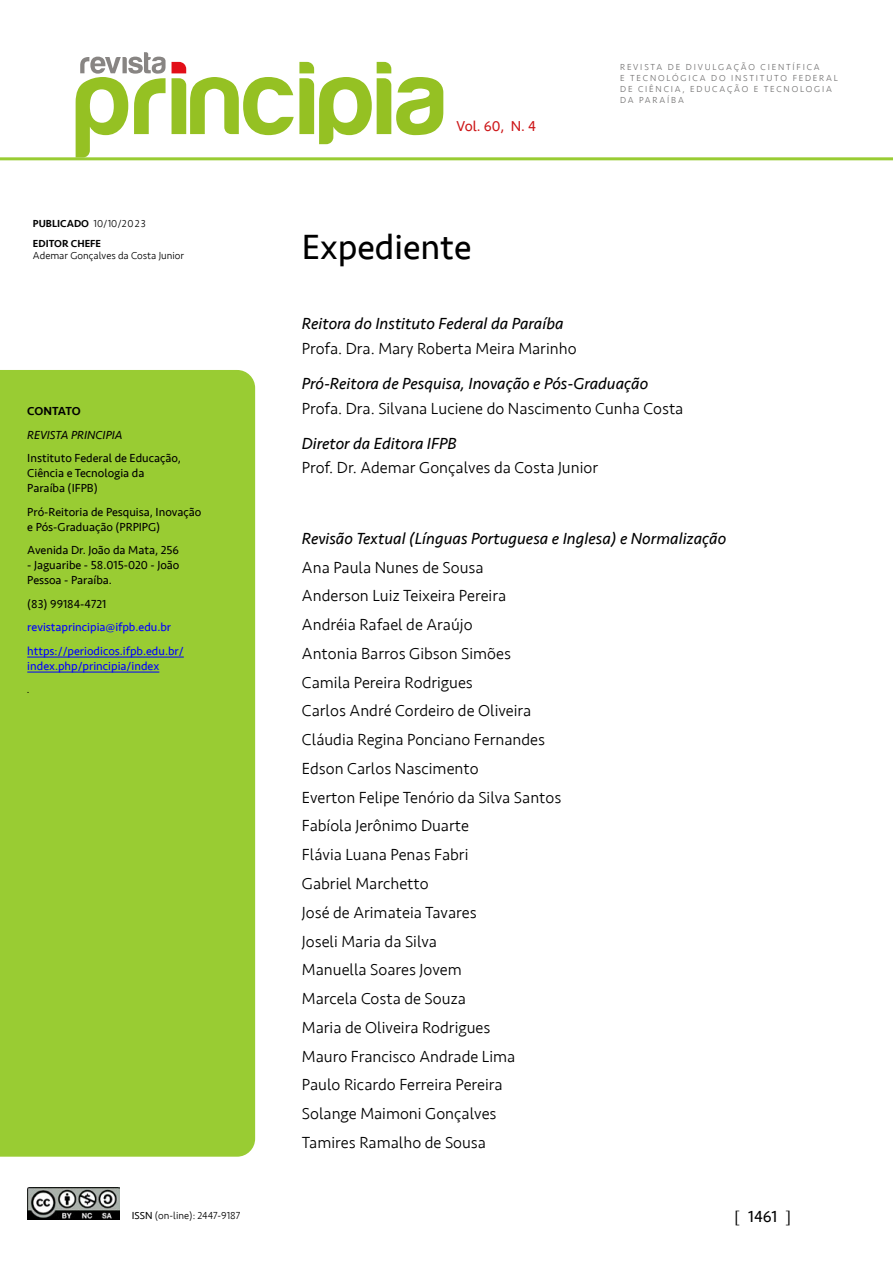
<style>
.page{position:relative;width:893px;height:1263px;background:#fff}
.page>*{position:absolute;margin:0;border:0;box-sizing:border-box;transform-origin:0 0}
.t1{font:36px "Seravek";color:#000}
.t2{font:300 16.5px/28.8px "Seravek";color:#000}
.t3{font:italic 16.5px "Seravek";color:#000}
.t4{font:16.5px "Seravek";color:#000}
.t5{font:14.7px "Seravek";color:#cd1719}
.t6{font:12px/15px "Seravek";color:#000}
.t7{font:12px/23.5px "Seravek";color:#00f}
.t8{font:italic 12px "Seravek";color:#000}
.t9{font:500 12px "Seravek";letter-spacing:-.015em;color:#000}
.t10{font:italic 300 12px "Seravek";color:#000}
.t11{font:300 10.5px "Seravek";color:#000}
.t12{font:500 10.5px/20.2px "Seravek";color:#000}
.t13{font:300 9px/10.8px "Seravek";letter-spacing:.2em;color:#706f6f}
.s1{font-weight:300}
.s2{font-weight:400}
.s3{font-family:"Times New Roman"}
</style>
<div class="page">
<div style="left:0;top:370px;width:255px;height:787px;background:#9c3"></div>
<svg style="left:172px;top:62px;width:271px;height:82px"></svg>
<svg style="left:76px;top:52px;width:90px;height:105px"></svg>
<img style="left:28px;top:1187px;width:91px;height:32px">
<hr style="left:27px;top:657px;width:157px;height:1px;background:#00f">
<hr style="left:27px;top:672px;width:132px;height:1px;background:#00f">
<hr style="left:0;top:157px;width:893px;height:3px;background:#9c3">
<p class="t12" style="left:33px;top:213px;width:114px">PUBLICADO <span class="s1">10/10/2023<br></span>EDITOR CHEFE</p>
<p class="t11" style="left:33px;top:250px;width:153px">Ademar Gonçalves da Costa Junior</p>
<p class="t9" style="left:27px;top:404px;width:55px">CONTATO</p>
<p class="t8" style="left:27px;top:425px;width:97px">REVISTA PRINCIPIA</p>
<p class="t6" style="left:27px;top:451px;width:155px">Instituto Federal de Educação,<br>Ciência e Tecnologia da<br>Paraíba (IFPB)</p>
<p class="t6" style="left:27px;top:504px;width:176px">Pró-Reitoria de Pesquisa, Inovação e Pós-Graduação (PRPIPG)</p>
<p class="t6" style="left:27px;top:543px;width:153px">Avenida Dr. João da Mata, 256</p>
<p class="t6" style="left:27px;top:558px;width:154px">- Jaguaribe - 58.015-020 - João<br>Pessoa - Paraíba.</p>
<p class="t6" style="left:27px;top:596px;width:81px">(83) 99184-4721</p>
<p class="t7" style="left:27px;top:615px;width:158px">revistaprincipia@ifpb.edu.br https://periodicos.ifpb.edu.br/</p>
<p class="t7" style="left:27px;top:654px;width:134px">index.php/principia/index</p>
<p class="t10" style="left:27px;top:682px;width:4px">.</p>
<p class="t5" style="left:456px;top:115px;width:81px">Vol. 60, N. 4</p>
<h1 class="t1" style="left:302px;top:219px;width:171px">Expediente</h1>
<p class="t13" style="left:620px;top:62px;width:219px">REVISTA DE DIVULGAÇÃO CIENTÍFICA<br>E TECNOLÓGICA DO INSTITUTO FEDERAL<br>DE CIÊNCIA, EDUCAÇÃO E TECNOLOGIA<br>DA PARAÍBA</p>
<p class="t3" style="left:302px;top:311px;width:263px">Reitora do Instituto Federal da Paraíba</p>
<p class="t2" style="left:302px;top:334px;width:276px">Profa. Dra. Mary Roberta Meira Marinho</p>
<p class="t3" style="left:302px;top:370px;width:348px">Pró-Reitora de Pesquisa, Inovação e Pós-Graduação</p>
<p class="t2" style="left:302px;top:394px;width:383px">Profa. Dra. Silvana Luciene do Nascimento Cunha Costa</p>
<p class="t3" style="left:302px;top:430px;width:156px">Diretor da Editora IFPB</p>
<p class="t2" style="left:302px;top:454px;width:298px">Prof. Dr. Ademar Gonçalves da Costa Junior</p>
<p class="t3" style="left:302px;top:525px;width:426px">Revisão Textual (Línguas Portuguesa e Inglesa) e Normalização</p>
<p class="t2" style="left:302px;top:553px;width:261px">Ana Paula Nunes de Sousa<br>Anderson Luiz Teixeira Pereira<br>Andréia Rafael de Araújo<br>Antonia Barros Gibson Simões<br>Camila Pereira Rodrigues<br>Carlos André Cordeiro de Oliveira<br>Cláudia Regina Ponciano Fernandes<br>Edson Carlos Nascimento<br>Everton Felipe Tenório da Silva Santos<br>Fabíola Jerônimo Duarte<br>Flávia Luana Penas Fabri<br>Gabriel Marchetto<br>José de Arimateia Tavares<br>Joseli Maria da Silva<br>Manuella Soares Jovem<br>Marcela Costa de Souza<br>Maria de Oliveira Rodrigues<br>Mauro Francisco Andrade Lima<br>Paulo Ricardo Ferreira Pereira<br>Solange Maimoni Gonçalves<br>Tamires Ramalho de Sousa</p>
<p class="t11" style="left:132px;top:1210px;width:110px"><span class="s2">ISSN</span> (on-line): 2447-9187</p>
<p class="t4" style="left:734px;top:1204px;width:58px"><span class="s3">[</span> 1461 <span class="s3">]</span></p>
</div>
